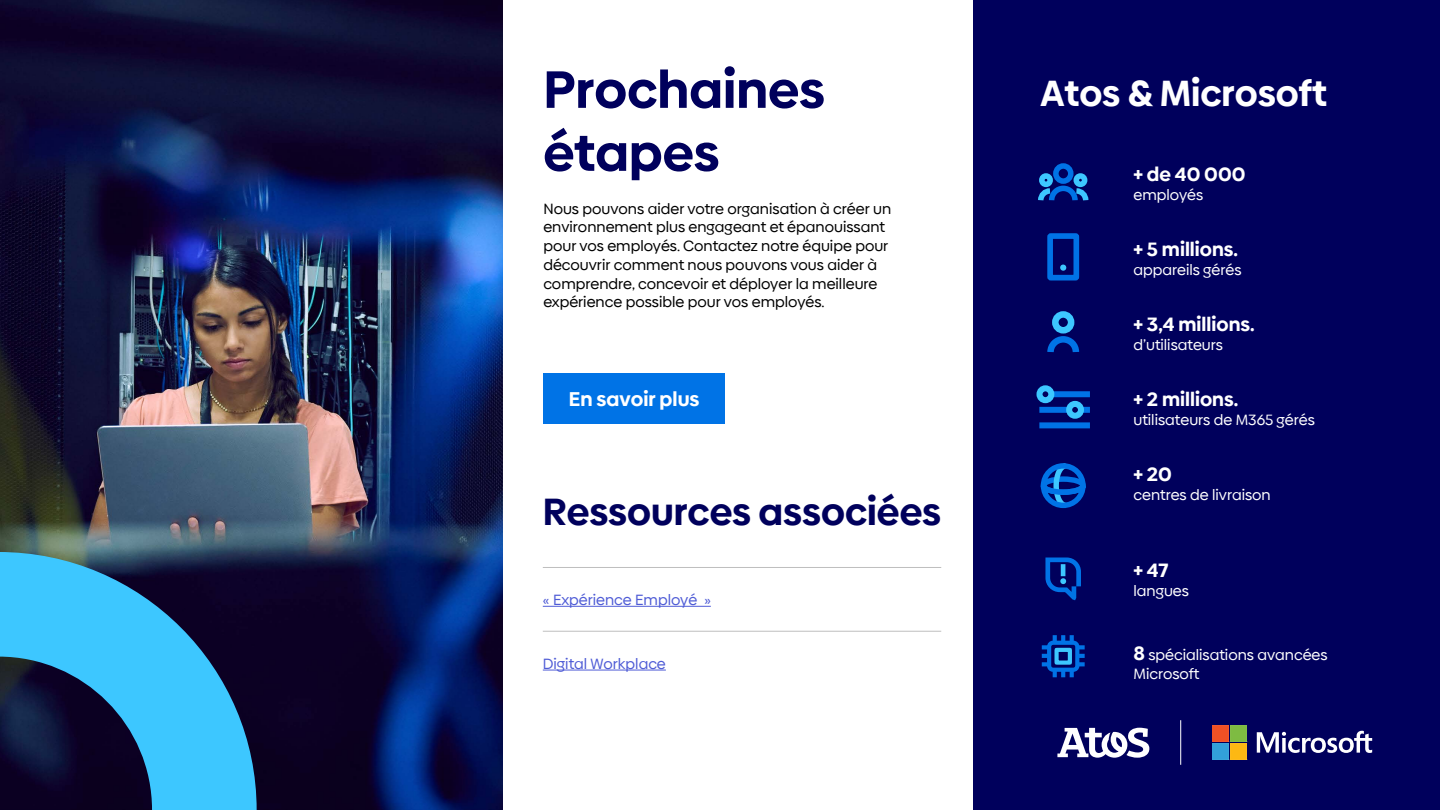
<style>
.page{position:relative;width:1440px;height:810px;background:#fff}
.page>*{position:absolute;margin:0;border:0;box-sizing:border-box;transform-origin:0 0}
.t1{font:700 52.5px/63px "Biennale";color:#00005c}
.t2{font:700 38.33px "Biennale";color:#00005c}
.t3{font:700 36.75px "Biennale";color:#fff}
.t4{font:700 20.17px "Biennale";color:#fff}
.t5{font:700 19.5px "Biennale";color:#fff}
.t6{font:15px/18.8px "Biennale";color:#000}
.t7{font:15px/18.8px "Biennale";color:#fff}
.t8{font:15px "Biennale";color:#4f5cd6}
.s1{font-weight:700;font-size:19.5px}
</style>
<div class="page">
<img style="left:0;top:0;width:502px;height:810px">
<div style="left:974px;top:0;width:466px;height:810px;background:#00005c"></div>
<svg style="left:0;top:552px;width:257px;height:258px;background:#276b97"></svg>
<div style="left:1039px;top:422px;width:51px;height:6px;background:#0073e6"></div>
<div style="left:1082px;top:407px;width:8px;height:6px;background:#0073e6"></div>
<div style="left:1051px;top:391px;width:39px;height:6px;background:#0073e6"></div>
<svg style="left:1036px;top:385px;width:51px;height:34px"></svg>
<hr style="left:543px;top:567px;width:398px;height:1px;background:#bfbfbf">
<hr style="left:543px;top:606px;width:168px;height:1px;background:#4f5cd6">
<hr style="left:543px;top:631px;width:398px;height:1px;background:#bfbfbf">
<hr style="left:543px;top:670px;width:123px;height:1px;background:#4f5cd6">
<div style="left:543px;top:373px;width:182px;height:51px;background:#0073e6"></div>
<svg style="left:1038px;top:163px;width:51px;height:38px"></svg>
<div style="left:1052px;top:311px;width:22px;height:23px;border:6px solid #3dc7ff;border-radius:50%"></div>
<svg style="left:1047px;top:333px;width:33px;height:20px"></svg>
<div style="left:1047px;top:233px;width:32px;height:48px;border:6px solid #0073e6"></div>
<svg style="left:1060px;top:264px;width:7px;height:7px"></svg>
<svg style="left:1040px;top:463px;width:46px;height:45px"></svg>
<svg style="left:1045px;top:557px;width:36px;height:44px"></svg>
<svg style="left:1042px;top:635px;width:43px;height:42px"></svg>
<hr style="left:1181px;top:720px;width:1px;height:45px;background:#fff">
<svg style="left:1057px;top:728px;width:92px;height:30px"></svg>
<svg style="left:1257px;top:731px;width:115px;height:22px"></svg>
<svg style="left:1213px;top:725px;width:34px;height:34px"></svg>
<h1 class="t1" style="left:543px;top:58px;width:283px">Prochaines étapes</h1>
<p class="t6" style="left:543px;top:199px;width:349px">Nous pouvons aider votre organisation à créer un environnement plus engageant et épanouissant pour vos employés. Contactez notre équipe pour découvrir comment nous pouvons vous aider à comprendre, concevoir et déployer la meilleure expérience possible pour vos employés.</p>
<h3 class="t4" style="left:569px;top:386px;width:132px">En savoir plus</h3>
<h2 class="t2" style="left:543px;top:487px;width:400px">Ressources associées</h2>
<p class="t8" style="left:543px;top:591px;width:170px">« Expérience Employé »</p>
<p class="t8" style="left:543px;top:655px;width:125px">Digital Workplace</p>
<h3 class="t3" style="left:1041px;top:69px;width:288px">Atos &amp; Microsoft</h3>
<h3 class="t5" style="left:1133px;top:162px;width:114px">+ de 40 000</h3>
<p class="t7" style="left:1133px;top:185px;width:71px">employés</p>
<h3 class="t5" style="left:1133px;top:237px;width:106px">+ 5 millions.</h3>
<p class="t7" style="left:1133px;top:260px;width:110px">appareils gérés</p>
<h3 class="t5" style="left:1133px;top:312px;width:123px">+ 3,4 millions.</h3>
<p class="t7" style="left:1133px;top:335px;width:91px">d’utilisateurs</p>
<h3 class="t5" style="left:1133px;top:387px;width:106px">+ 2 millions.</h3>
<p class="t7" style="left:1133px;top:410px;width:183px">utilisateurs de M365 gérés</p>
<h3 class="t5" style="left:1133px;top:462px;width:40px">+ 20</h3>
<p class="t7" style="left:1133px;top:485px;width:139px">centres de livraison</p>
<h3 class="t5" style="left:1133px;top:558px;width:37px">+ 47</h3>
<p class="t7" style="left:1133px;top:581px;width:57px">langues</p>
<p class="t7" style="left:1133px;top:645px;width:196px"><span class="s1">8</span> spécialisations avancées<br>Microsoft</p>
</div>
